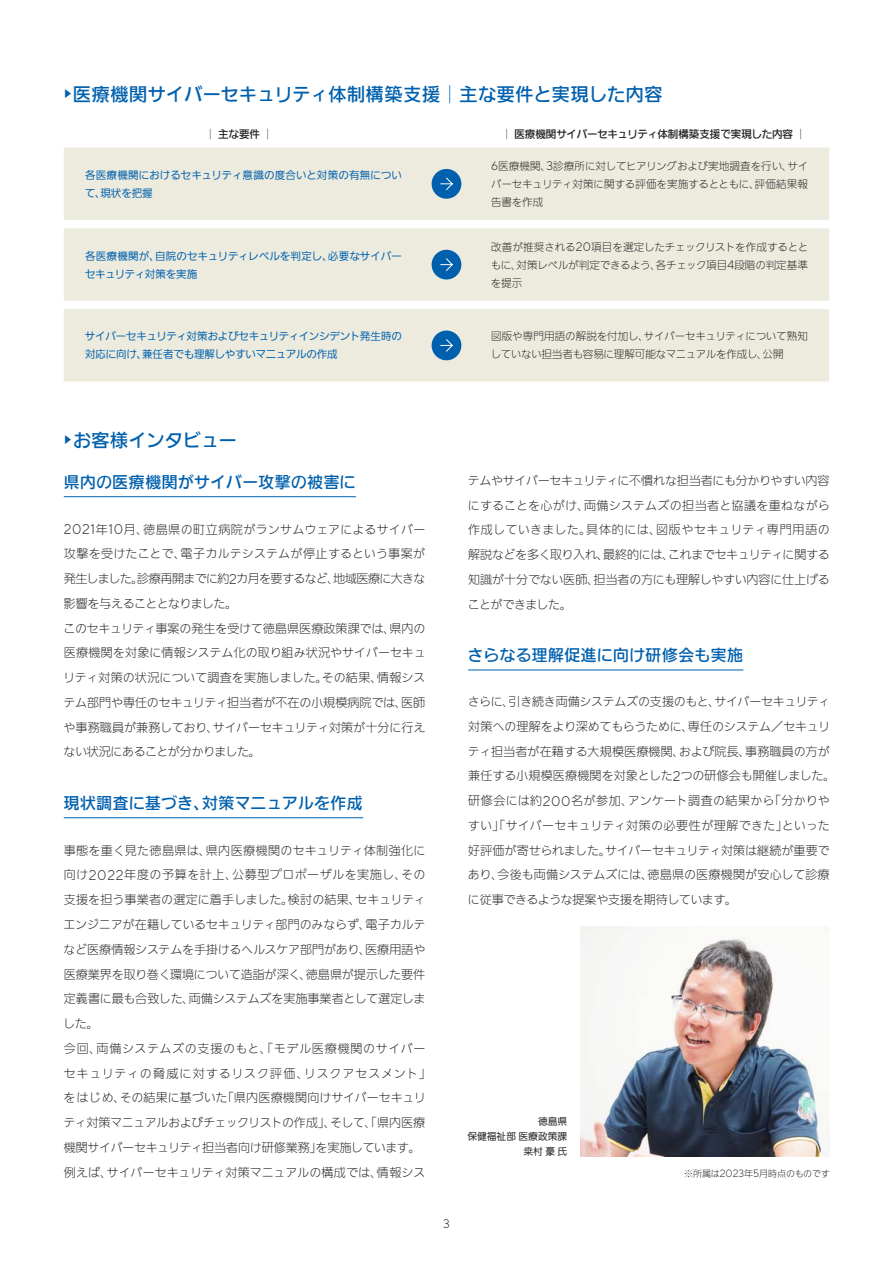
<style>
.page{position:relative;width:893px;height:1263px;background:#fff}
.page>*{position:absolute;margin:0;border:0;box-sizing:border-box;transform-origin:0 0}
.t1{font:500 18px "Iwa UD Go Dsp Pro";letter-spacing:.025em;color:#0160ae}
.t2{font:500 15.75px "Iwa UD Go Dsp Pro";letter-spacing:.03em;color:#0160ae}
.t3{font:300 12.3px "TT Norms Pro";color:#231f20}
.t4{font:300 12px/24.8px "Iwa UD Go Dsp Pro";letter-spacing:-.005em;color:#231f20}
.t5{font:300 10.5px/18px "Iwa UD Go Dsp Pro";letter-spacing:-.01em;color:#231f20;text-align:justify}
.t6{font:100 10.5px/18px "Iwa UD Go Dsp Pro";letter-spacing:-.01em;color:#0160ae}
.t7{font:500 10.5px "Iwa UD Go Dsp Pro";letter-spacing:-.01em;color:#231f20}
.t8{font:100 9.75px/15px "Iwa UD Go Dsp Pro";color:#231f20;text-align:right}
.t9{font:300 9px "Iwa UD Go Dsp Pro";letter-spacing:-.02em;color:#231f20}
.s1{font-family:"TT Norms Pro";font-size:12.3px}
.s2{font-family:"TT Norms Pro";font-size:14.1px}
.s3{font-family:"TT Norms Pro";font-size:10.5px}
</style>
<div class="page">
<div style="left:64px;top:148px;width:765px;height:72px;background:#ecebde"></div>
<div style="left:64px;top:228px;width:765px;height:73px;background:#ecebde"></div>
<div style="left:64px;top:309px;width:765px;height:72px;background:#ecebde"></div>
<div style="left:432px;top:169px;width:29px;height:30px;background:#0160ae;border-radius:50%"></div>
<svg style="left:440px;top:177px;width:13px;height:13px"></svg>
<div style="left:432px;top:250px;width:29px;height:29px;background:#0160ae;border-radius:50%"></div>
<svg style="left:440px;top:258px;width:13px;height:13px"></svg>
<div style="left:432px;top:331px;width:29px;height:29px;background:#0160ae;border-radius:50%"></div>
<svg style="left:440px;top:339px;width:13px;height:13px"></svg>
<hr style="left:64px;top:496px;width:292px;height:1px;background:#0160ae">
<hr style="left:64px;top:817px;width:299px;height:1px;background:#0160ae">
<img style="left:580px;top:927px;width:250px;height:229px">
<hr style="left:468px;top:669px;width:275px;height:1px;background:#0160ae">
<h1 class="t1" style="left:64px;top:81px;width:600px"><sup>▶</sup>医療機関サイバーセキュリティ体制構築支援│主な要件と実現した内容</h1>
<p class="t7" style="left:205px;top:126px;width:69px">│ 主な要件 │</p>
<p class="t7" style="left:501px;top:126px;width:306px">│ 医療機関サイバーセキュリティ体制構築支援で実現した内容 │</p>
<p class="t6" style="left:85px;top:166px;width:319px">各医療機関におけるセキュリティ意識の度合いと対策の有無について、現状を把握</p>
<p class="t5" style="left:491px;top:157px;width:319px"><span class="s1">6</span>医療機関、<span class="s1">3</span>診療所に対してヒアリングおよび実地調査を行い、サイバーセキュリティ対策に関する評価を実施するとともに、評価結果報告書を作成</p>
<p class="t6" style="left:85px;top:247px;width:318px">各医療機関が、自院のセキュリティレベルを判定し、必要なサイバーセキュリティ対策を実施</p>
<p class="t5" style="left:491px;top:238px;width:319px">改善が推奨される<span class="s1">20</span>項目を選定したチェックリストを作成するとともに、対策レベルが判定できるよう、各チェック項目<span class="s1">4</span>段階の判定基準を提示</p>
<p class="t6" style="left:85px;top:328px;width:319px">サイバーセキュリティ対策およびセキュリティインシデント発生時の対応に向け、兼任者でも理解しやすいマニュアルの作成</p>
<p class="t5" style="left:491px;top:328px;width:319px">図版や専門用語の解説を付加し、サイバーセキュリティについて熟知していない担当者も容易に理解可能なマニュアルを作成し、公開</p>
<h1 class="t1" style="left:64px;top:426px;width:175px"><sup>▶</sup>お客様インタビュー</h1>
<h2 class="t2" style="left:64px;top:471px;width:293px">県内の医療機関がサイバー攻撃の被害に</h2>
<p class="t4" style="left:63px;top:517px;width:364px"><span class="s2">2021</span>年<span class="s2">10</span>月、徳島県の町立病院がランサムウェアによるサイバー攻撃を受けたことで、電子カルテシステムが停止するという事案が発生しました。診療再開までに約<span class="s2">2</span>カ月を要するなど、地域医療に大きな影響を与えることとなりました。<br>このセキュリティ事案の発生を受けて徳島県医療政策課では、県内の医療機関を対象に情報システム化の取り組み状況やサイバーセキュリティ対策の状況について調査を実施しました。その結果、情報システム部門や専任のセキュリティ担当者が不在の小規模病院では、医師や事務職員が兼務しており、サイバーセキュリティ対策が十分に行えない状況にあることが分かりました。</p>
<h2 class="t2" style="left:64px;top:792px;width:300px">現状調査に基づき、対策マニュアルを作成</h2>
<p class="t4" style="left:63px;top:838px;width:369px">事態を重く見た徳島県は、県内医療機関のセキュリティ体制強化に向け<span class="s2">2022</span>年度の予算を計上、公募型プロポーザルを実施し、その支援を担う事業者の選定に着手しました。検討の結果、セキュリティエンジニアが在籍しているセキュリティ部門のみならず、電子カルテなど医療情報システムを手掛けるヘルスケア部門があり、医療用語や医療業界を取り巻く環境について造詣が深く、徳島県が提示した要件定義書に最も合致した、両備システムズを実施事業者として選定しました。<br>今回、両備システムズの支援のもと、「モデル医療機関のサイバーセキュリティの脅威に対するリスク評価、リスクアセスメント」をはじめ、その結果に基づいた「県内医療機関向けサイバーセキュリティ対策マニュアルおよびチェックリストの作成」、そして、「県内医療機関サイバーセキュリティ担当者向け研修業務」を実施しています。例えば、サイバーセキュリティ対策マニュアルの構成では、情報シス</p>
<p class="t4" style="left:468px;top:469px;width:364px;text-align:justify">テムやサイバーセキュリティに不慣れな担当者にも分かりやすい内容にすることを心がけ、両備システムズの担当者と協議を重ねながら作成していきました。具体的には、図版やセキュリティ専門用語の解説などを多く取り入れ、最終的には、これまでセキュリティに関する知識が十分でない医師、担当者の方にも理解しやすい内容に仕上げることができました。</p>
<h2 class="t2" style="left:468px;top:644px;width:276px">さらなる理解促進に向け研修会も実施</h2>
<p class="t4" style="left:468px;top:690px;width:369px">さらに、引き続き両備システムズの支援のもと、サイバーセキュリティ対策への理解をより深めてもらうために、専任のシステム／セキュリティ担当者が在籍する大規模医療機関、および院長、事務職員の方が兼任する小規模医療機関を対象とした<span class="s2">2</span>つの研修会も開催しました。研修会には約<span class="s2">200</span>名が参加、アンケート調査の結果から「分かりやすい」「サイバーセキュリティ対策の必要性が理解できた」といった好評価が寄せられました。サイバーセキュリティ対策は継続が重要であり、今後も両備システムズには、徳島県の医療機関が安心して診療に従事できるような提案や支援を期待しています。</p>
<p class="t8" style="left:467px;top:1114px;width:101px">徳島県<br>保健福祉部医療政策課桒村豪氏</p>
<p class="t3" style="left:443px;top:1215px;width:8px">3</p>
<p class="t9" style="left:684px;top:1167px;width:147px">※所属は<span class="s3">2023</span>年<span class="s3">5</span>月時点のものです</p>
</div>
